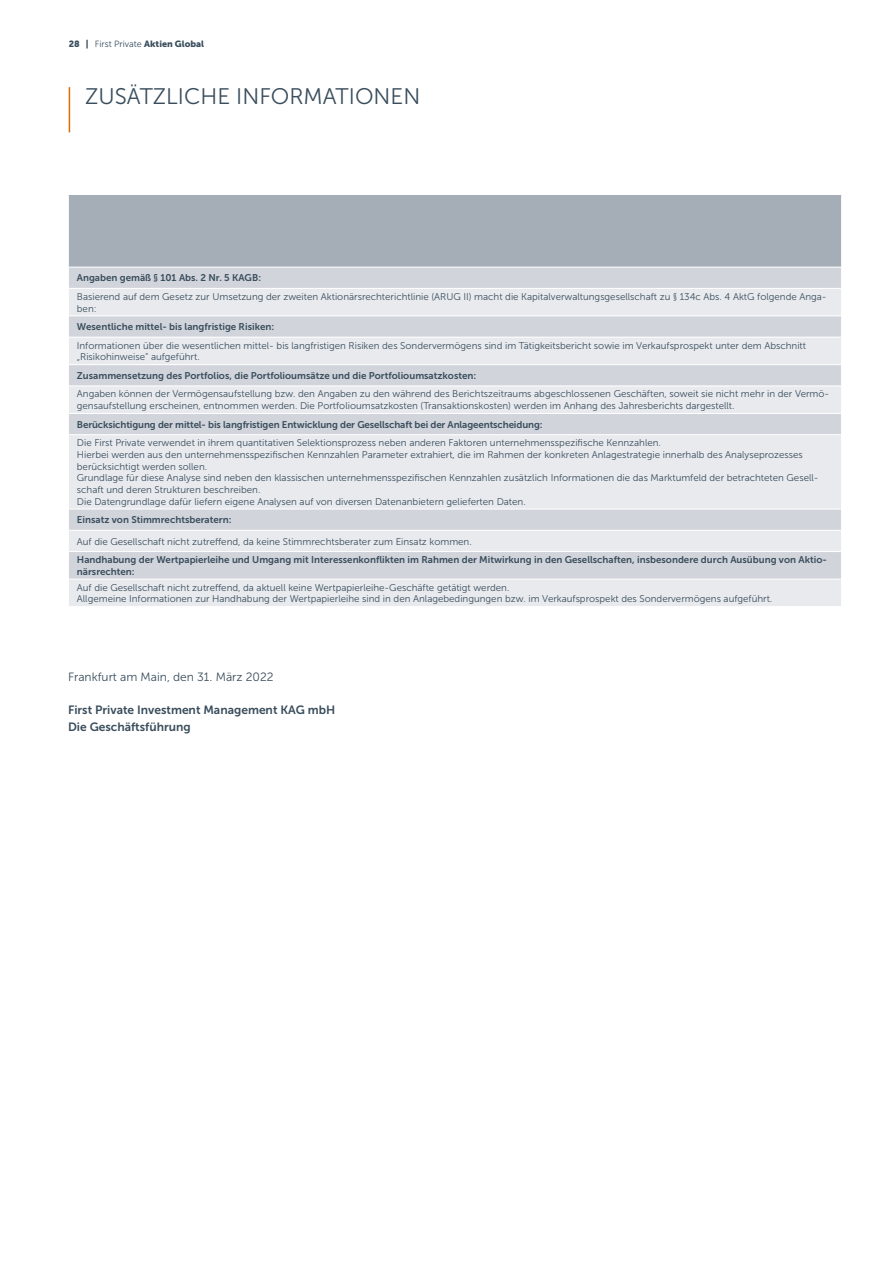
<style>
.page{position:relative;width:893px;height:1263px;background:#fff}
.page>*{position:absolute;margin:0;border:0;box-sizing:border-box;transform-origin:0 0}
.t1{font:22.5px "Museo Sans 300";color:#394d5c}
.t2{font:12px/16.5px "Museo Sans 700";color:#394d5c}
.t3{font:12px "Museo Sans 300";color:#394d5c}
.t4{font:9.75px/11.7px "Museo Sans 300";color:#394d5c}
.t5{font:9.75px/11.7px "Museo Sans 700";color:#394d5c}
.t6{font:9px "Museo Sans 900";color:#394d5c}
.s1{font-family:"Museo Sans 300"}
</style>
<div class="page">
<hr style="left:69px;top:87px;width:1px;height:45px;background:#dc6b02">
<div style="left:68px;top:195px;width:774px;height:72px;background:#a5adb7"></div>
<div style="left:69px;top:268px;width:772px;height:20px;background:#d1d4db"></div>
<svg style="left:69px;top:289px;width:772px;height:317px;background:#e2e4e9"></svg>
<svg style="left:69px;top:510px;width:772px;height:69px;background:#d8dae1"></svg>
<hr style="left:68px;top:195px;width:1px;height:72px;background:#fff">
<hr style="left:69px;top:315px;width:772px;height:1px;background:#fff">
<hr style="left:69px;top:337px;width:772px;height:1px;background:#fff">
<hr style="left:69px;top:364px;width:772px;height:1px;background:#fff">
<hr style="left:69px;top:386px;width:772px;height:1px;background:#fff">
<hr style="left:68px;top:413px;width:774px;height:1px;background:#fff">
<hr style="left:68px;top:434px;width:774px;height:1px;background:#fff">
<hr style="left:69px;top:509px;width:772px;height:1px;background:#fff">
<hr style="left:69px;top:530px;width:772px;height:1px;background:#fff">
<hr style="left:69px;top:551px;width:772px;height:1px;background:#fff">
<hr style="left:69px;top:579px;width:772px;height:1px;background:#fff">
<hr style="left:841px;top:195px;width:1px;height:72px;background:#fff">
<p class="t6" style="left:69px;top:39px;width:137px">28 | <span class="s1">First Private</span> Aktien Global</p>
<h1 class="t1" style="left:85px;top:84px;width:337px">ZUSÄTZLICHE INFORMATIONEN</h1>
<p class="t5" style="left:77px;top:272px;width:186px">Angaben gemäß § 101 Abs. 2 Nr. 5 KAGB:</p>
<p class="t4" style="left:77px;top:291px;width:751px">Basierend auf dem Gesetz zur Umsetzung der zweiten Aktionärsrechterichtlinie (ARUG II) macht die Kapitalverwaltungsgesellschaft zu § 134c Abs. 4 AktG folgende Anga&shy;ben:</p>
<p class="t5" style="left:77px;top:321px;width:199px">Wesentliche mittel- bis langfristige Risiken:</p>
<p class="t4" style="left:77px;top:340px;width:731px">Informationen über die wesentlichen mittel- bis langfristigen Risiken des Sondervermögens sind im Tätigkeitsbericht sowie im Verkaufsprospekt unter dem Abschnitt „Risikohinweise“ aufgeführt.</p>
<p class="t5" style="left:77px;top:370px;width:401px">Zusammensetzung des Portfolios, die Portfolioumsätze und die Portfolioumsatzkosten:</p>
<p class="t4" style="left:77px;top:388px;width:754px">Angaben können der Vermögensaufstellung bzw. den Angaben zu den während des Berichtszeitraums abgeschlossenen Geschäften, soweit sie nicht mehr in der Vermö&shy;gensaufstellung erscheinen, entnommen werden. Die Portfolioumsatzkosten (Transaktionskosten) werden im Anhang des Jahresberichts dargestellt.</p>
<p class="t5" style="left:77px;top:418px;width:467px">Berücksichtigung der mittel- bis langfristigen Entwicklung der Gesellschaft bei der Anlageentscheidung:</p>
<p class="t4" style="left:77px;top:437px;width:743px">Die First Private verwendet in ihrem quantitativen Selektionsprozess neben anderen Faktoren unternehmensspezifische Kennzahlen.<br>Hierbei werden aus den unternehmensspezifischen Kennzahlen Parameter extrahiert, die im Rahmen der konkreten Anlagestrategie innerhalb des Analyseprozesses berücksichtigt werden sollen.<br>Grundlage für diese Analyse sind neben den klassischen unternehmensspezifischen Kennzahlen zusätzlich Informationen die das Marktumfeld der betrachteten Gesell&shy;schaft und deren Strukturen beschreiben.<br>Die Datengrundlage dafür liefern eigene Analysen auf von diversen Datenanbietern gelieferten Daten.</p>
<p class="t5" style="left:77px;top:514px;width:156px">Einsatz von Stimmrechtsberatern:</p>
<p class="t4" style="left:77px;top:535px;width:396px">Auf die Gesellschaft nicht zutreffend, da keine Stimmrechtsberater zum Einsatz kommen.</p>
<p class="t5" style="left:77px;top:554px;width:751px">Handhabung der Wertpapierleihe und Umgang mit Interessenkonflikten im Rahmen der Mitwirkung in den Gesellschaften, insbesondere durch Ausübung von Aktio&shy;närsrechten:</p>
<p class="t4" style="left:77px;top:581px;width:697px">Auf die Gesellschaft nicht zutreffend, da aktuell keine Wertpapierleihe-Geschäfte getätigt werden.<br>Allgemeine Informationen zur Handhabung der Wertpapierleihe sind in den Anlagebedingungen bzw. im Verkaufsprospekt des Sondervermögens aufgeführt.</p>
<p class="t3" style="left:68px;top:670px;width:207px">Frankfurt am Main, den 31. März 2022</p>
<p class="t2" style="left:68px;top:702px;width:269px">First Private Investment Management KAG mbH<br>Die Geschäftsführung</p>
</div>
